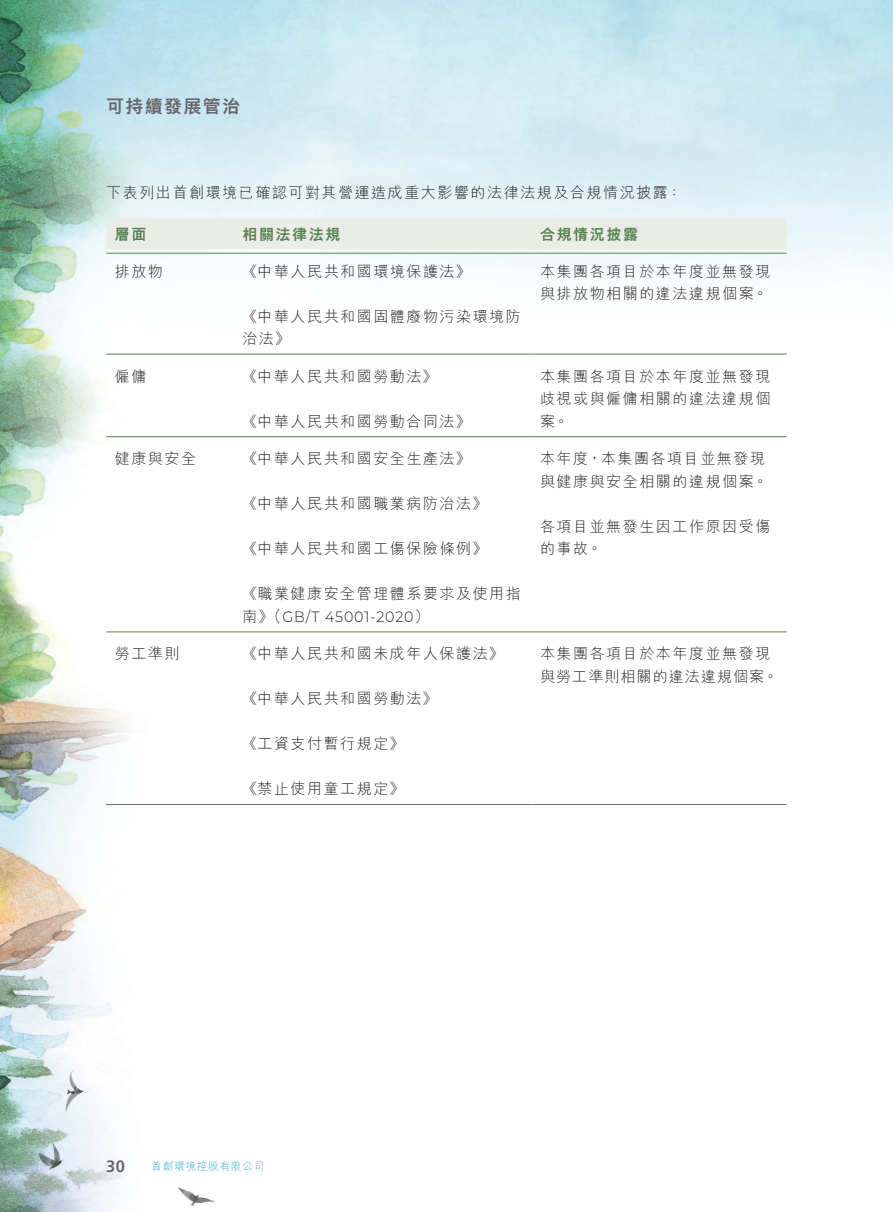
<style>
.page{position:relative;width:893px;height:1212px;background:#fff}
.page>*{position:absolute;margin:0;border:0;box-sizing:border-box;transform-origin:0 0}
.t1{font:800 18px "M Hei HK";letter-spacing:.07em;color:#69666a}
.t2{font:700 16.5px "Frutiger LT Std";color:#69666a}
.t3{font:300 15px/22.5px "M Hei HK";letter-spacing:.105em;color:#231f20}
.t4{font:300 15px "Montserrat";letter-spacing:.055em;color:#231f20;scale:.95 1}
.t5{font:800 15px "M Hei HK";letter-spacing:.11em;color:#588154}
.t6{font:300 10.5px "M Hei HK";letter-spacing:.085em;color:#30abd5}
.s1{font-family:"M Hei HK"}
</style>
<div class="page">
<img style="left:0;top:0;width:893px;height:1212px">
<div style="left:105px;top:1158px;width:21px;height:16px;background:#fff"></div>
<div style="left:106px;top:218px;width:681px;height:31px;background:#eaede6"></div>
<hr style="left:106px;top:253px;width:128px;height:1px;background:#588154">
<hr style="left:234px;top:253px;width:297px;height:1px;background:#588154">
<hr style="left:531px;top:253px;width:256px;height:1px;background:#588154">
<hr style="left:106px;top:354px;width:128px;height:1px;background:#588154">
<hr style="left:234px;top:354px;width:297px;height:1px;background:#588154">
<hr style="left:531px;top:354px;width:256px;height:1px;background:#588154">
<hr style="left:106px;top:436px;width:128px;height:1px;background:#588154">
<hr style="left:234px;top:436px;width:297px;height:1px;background:#588154">
<hr style="left:531px;top:436px;width:256px;height:1px;background:#588154">
<hr style="left:106px;top:631px;width:128px;height:1px;background:#588154">
<hr style="left:234px;top:631px;width:297px;height:1px;background:#588154">
<hr style="left:531px;top:631px;width:256px;height:1px;background:#588154">
<hr style="left:106px;top:804px;width:128px;height:1px;background:#588154">
<hr style="left:234px;top:804px;width:297px;height:1px;background:#588154">
<hr style="left:531px;top:804px;width:256px;height:1px;background:#588154">
<p class="t1" style="left:106px;top:97px;width:135px">可持續發展管治</p>
<p class="t3" style="left:106px;top:181px;width:577px">下表列出首創環境已確認可對其營運造成重大影響的法律法規及合規情況披露：</p>
<p class="t5" style="left:115px;top:227px;width:33px">層面</p>
<p class="t5" style="left:242px;top:227px;width:100px">相關法律法規</p>
<p class="t5" style="left:540px;top:227px;width:100px">合規情況披露</p>
<p class="t3" style="left:115px;top:260px;width:50px">排放物</p>
<p class="t3" style="left:242px;top:260px;width:230px">《中華人民共和國環境保護法》</p>
<p class="t3" style="left:242px;top:305px;width:280px">《中華人民共和國固體廢物污染環境防治法》</p>
<p class="t3" style="left:540px;top:260px;width:232px">本集團各項目於本年度並無發現與排放物相關的違法違規個案。</p>
<p class="t3" style="left:115px;top:365px;width:33px">僱傭</p>
<p class="t3" style="left:242px;top:365px;width:196px">《中華人民共和國勞動法》</p>
<p class="t3" style="left:242px;top:410px;width:230px">《中華人民共和國勞動合同法》</p>
<p class="t3" style="left:115px;top:447px;width:83px">健康與安全</p>
<p class="t3" style="left:242px;top:447px;width:230px">《中華人民共和國安全生產法》</p>
<p class="t3" style="left:242px;top:492px;width:246px">《中華人民共和國職業病防治法》</p>
<p class="t3" style="left:242px;top:537px;width:246px">《中華人民共和國工傷保險條例》</p>
<p class="t3" style="left:242px;top:582px;width:280px">《職業健康安全管理體系要求及使用指</p>
<p class="t4" style="left:242px;top:606px;width:198px"><span class="s1">南》（</span>GB/T 45001-2020<span class="s1">）</span></p>
<p class="t3" style="left:115px;top:642px;width:66px">勞工準則</p>
<p class="t3" style="left:242px;top:642px;width:263px">《中華人民共和國未成年人保護法》</p>
<p class="t3" style="left:242px;top:687px;width:196px">《中華人民共和國勞動法》</p>
<p class="t3" style="left:242px;top:732px;width:163px">《工資支付暫行規定》</p>
<p class="t3" style="left:242px;top:777px;width:163px">《禁止使用童工規定》</p>
<p class="t3" style="left:540px;top:365px;width:232px;text-align:justify">本集團各項目於本年度並無發現歧視或與僱傭相關的違法違規個案。</p>
<p class="t3" style="left:540px;top:447px;width:229px">本年度，本集團各項目並無發現與健康與安全相關的違規個案。</p>
<p class="t3" style="left:540px;top:515px;width:232px">各項目並無發生因工作原因受傷的事故。</p>
<p class="t3" style="left:540px;top:642px;width:240px">本集團各項目於本年度並無發現與勞工準則相關的違法違規個案。</p>
<p class="t2" style="left:106px;top:1156px;width:20px">30</p>
<p class="t6" style="left:151px;top:1161px;width:115px">首創環境控股有限公司</p>
</div>
